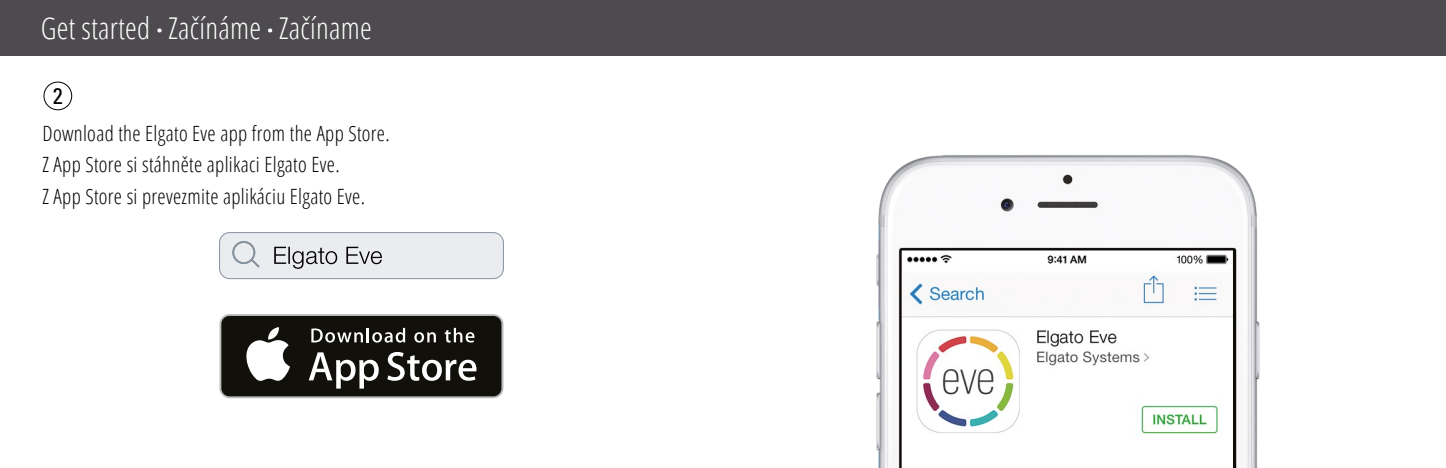
<style>
.page{position:relative;width:1446px;height:468px;background:#fff}
.page>*{position:absolute;margin:0;border:0;box-sizing:border-box;transform-origin:0 0}
.t1{font:300 30px "Open Sans Condensed";letter-spacing:.01em;color:#fff}
.t2{font:condensed 22.5px "Univers LT Std";color:#000}
.t3{font:300 21px/31.2px "Open Sans Condensed";letter-spacing:.015em;color:#000}
.s1{font-size:15px}
</style>
<div class="page">
<svg style="left:219px;top:314px;width:284px;height:84px"></svg>
<div style="left:221px;top:316px;width:280px;height:80px;background:#12100b;border-radius:8px"></div>
<svg style="left:246px;top:327px;width:44px;height:54px"></svg>
<svg style="left:309px;top:352px;width:70px;height:36px"></svg>
<svg style="left:387px;top:352px;width:89px;height:29px"></svg>
<svg style="left:311px;top:328px;width:94px;height:14px"></svg>
<svg style="left:414px;top:332px;width:22px;height:10px"></svg>
<svg style="left:445px;top:328px;width:29px;height:14px"></svg>
<div style="left:220px;top:232px;width:283px;height:46px;background:#ebecf0;border-radius:10px"></div>
<div style="left:219px;top:232px;width:285px;height:47px;border:1px solid #86919e;border-radius:10px"></div>
<svg style="left:232px;top:241px;width:28px;height:26px"></svg>
<svg style="left:274px;top:247px;width:108px;height:22px"></svg>
<img style="left:876px;top:155px;width:384px;height:313px">
<div style="left:0;top:0;width:765px;height:55px;background:#4e4b4f"></div>
<div style="left:680px;top:0;width:766px;height:55px;background:#4e4b4f"></div>
<div style="left:44px;top:82px;width:28px;height:28px;border:1px solid #000;border-radius:50%"></div>
<h1 class="t1" style="left:41px;top:14px;width:333px">Get started <span class="s1">•</span> Začínáme <span class="s1">•</span> Začíname</h1>
<p class="t2" style="left:53px;top:81px;width:11px">2</p>
<p class="t3" style="left:43px;top:119px;width:349px">Download the Elgato Eve app from the App Store.<br>Z App Store si stáhněte aplikaci Elgato Eve.<br>Z App Store si prevezmite aplikáciu Elgato Eve.</p>
</div>
